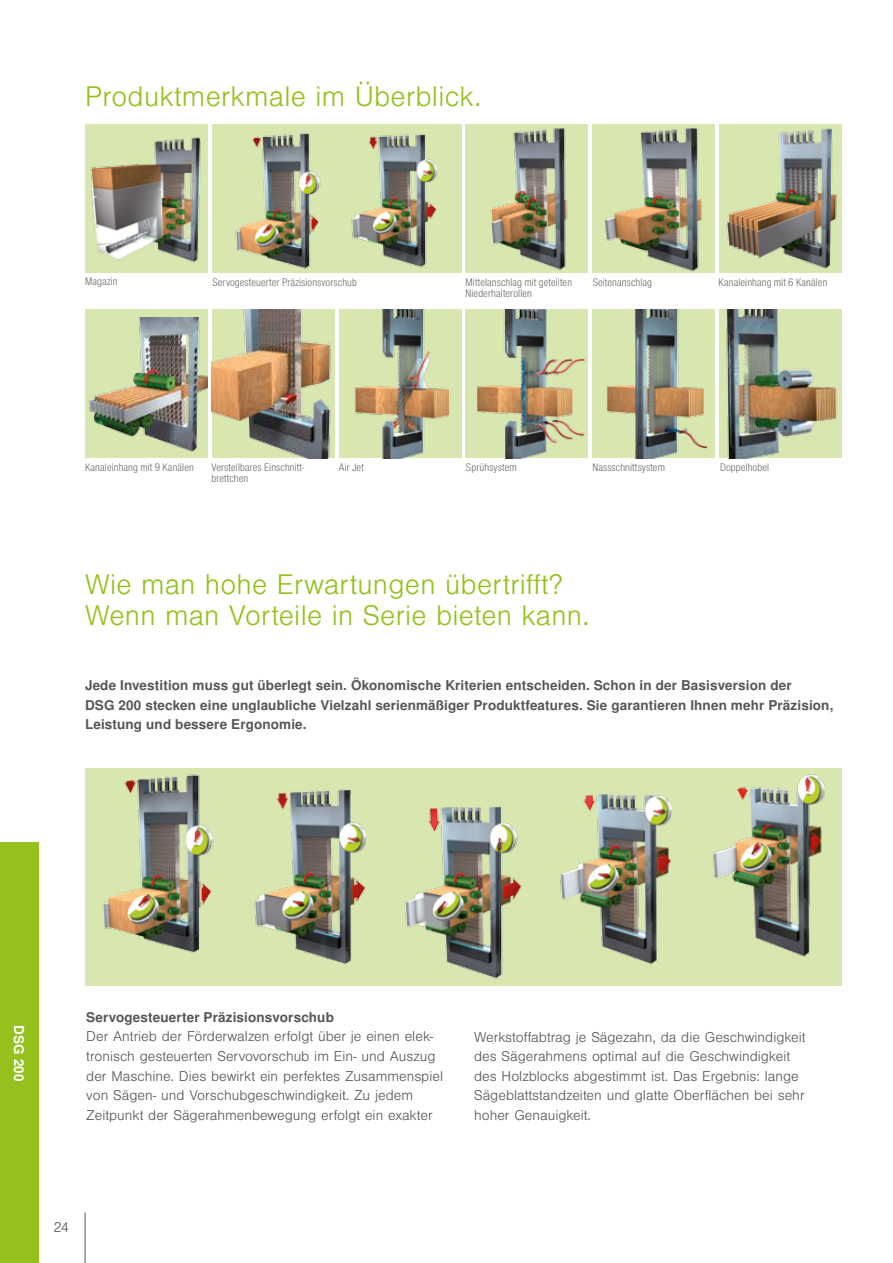
<style>
.page{position:relative;width:893px;height:1263px;background:#fff}
.page>*{position:absolute;margin:0;border:0;box-sizing:border-box;transform-origin:0 0}
.t1{font:300 27px/31.5px "Nimbus San LOT";letter-spacing:.01em;color:#94c11c}
.t2{font:300 13.5px/19.5px "Nimbus San LOT";color:#565656}
.t3{font:700 13.5px/19.5px "Nimbus San LOT";letter-spacing:.01em;color:#565656}
.t4{font:700 13.5px "Nimbus San LOT";letter-spacing:.01em;color:#fff}
.t5{font:10.5px/11.2px "Nimbus San LOT Lig Con";letter-spacing:.01em;color:#565656}
</style>
<div class="page">
<hr style="left:85px;top:1212px;width:1px;height:51px;background:#565656">
<img style="left:91px;top:768px;width:751px;height:218px">
<div style="left:85px;top:309px;width:123px;height:149px;background:#d8e6b0"></div>
<img style="left:88px;top:318px;width:120px;height:134px">
<img style="left:212px;top:309px;width:123px;height:149px">
<img style="left:339px;top:309px;width:122px;height:149px">
<img style="left:466px;top:309px;width:122px;height:149px">
<img style="left:593px;top:309px;width:122px;height:149px">
<img style="left:719px;top:309px;width:123px;height:149px">
<img style="left:466px;top:126px;width:122px;height:147px">
<img style="left:592px;top:125px;width:123px;height:148px">
<div style="left:719px;top:124px;width:123px;height:149px;background:#d8e6b0"></div>
<img style="left:726px;top:128px;width:111px;height:141px">
<div style="left:212px;top:124px;width:249px;height:149px;background:#d8e6b0"></div>
<img style="left:235px;top:133px;width:203px;height:136px">
<div style="left:85px;top:124px;width:123px;height:149px;background:#d8e6b0"></div>
<img style="left:90px;top:137px;width:111px;height:126px">
<div style="left:0;top:842px;width:38px;height:421px;background:#94c11c"></div>
<h1 class="t1" style="left:85px;top:81px;width:398px">Produktmerkmale im Überblick.</h1>
<p class="t5" style="left:85px;top:276px;width:34px">Magazin</p>
<p class="t5" style="left:212px;top:277px;width:146px">Servogesteuerter Präzisionsvorschub</p>
<p class="t5" style="left:466px;top:276px;width:108px">Mittelanschlag mit geteilten<br>Niederhalterollen</p>
<p class="t5" style="left:593px;top:276px;width:61px">Seitenanschlag</p>
<p class="t5" style="left:719px;top:276px;width:110px">Kanaleinhang mit 6 Kanälen</p>
<p class="t5" style="left:85px;top:461px;width:110px">Kanaleinhang mit 9 Kanälen</p>
<p class="t5" style="left:211px;top:461px;width:94px">Verstellbares Einschnitt&shy;brettchen</p>
<p class="t5" style="left:339px;top:461px;width:27px">Air Jet</p>
<p class="t5" style="left:466px;top:461px;width:52px">Sprühsystem</p>
<p class="t5" style="left:592px;top:461px;width:74px">Nassschnittsystem</p>
<p class="t5" style="left:720px;top:461px;width:51px">Doppelhobel</p>
<h1 class="t1" style="left:85px;top:569px;width:506px">Wie man hohe Erwartungen übertrifft?<br>Wenn man Vorteile in Serie bieten kann.</h1>
<p class="t3" style="left:85px;top:676px;width:750px">Jede Investition muss gut überlegt sein. Ökonomische Kriterien entscheiden. Schon in der Basisversion der<br>DSG 200 stecken eine unglaubliche Vielzahl serienmäßiger Produktfeatures. Sie garantieren Ihnen mehr Präzision,<br>Leistung und bessere Ergonomie.</p>
<p class="t4" style="left:27px;top:1025px;width:58px;rotate:90deg">DSG 200</p>
<p class="t3" style="left:86px;top:1008px;width:249px">Servogesteuerter Präzisionsvorschub</p>
<p class="t2" style="left:86px;top:1027px;width:358px">Der Antrieb der Förderwalzen erfolgt über je einen elek&shy;tronisch gesteuerten Servovorschub im Ein- und Auszug der Maschine. Dies bewirkt ein perfektes Zusammenspiel von Sägen- und Vorschubgeschwindigkeit. Zu jedem Zeitpunkt der Sägerahmenbewegung erfolgt ein exakter</p>
<p class="t2" style="left:474px;top:1027px;width:333px">Werkstoffabtrag je Sägezahn, da die Geschwindigkeit des Sägerahmens optimal auf die Geschwindigkeit des Holzblocks abgestimmt ist. Das Ergebnis: lange Sägeblattstandzeiten und glatte Oberflächen bei sehr hoher Genauigkeit.</p>
<p class="t2" style="left:54px;top:1218px;width:17px">24</p>
</div>
